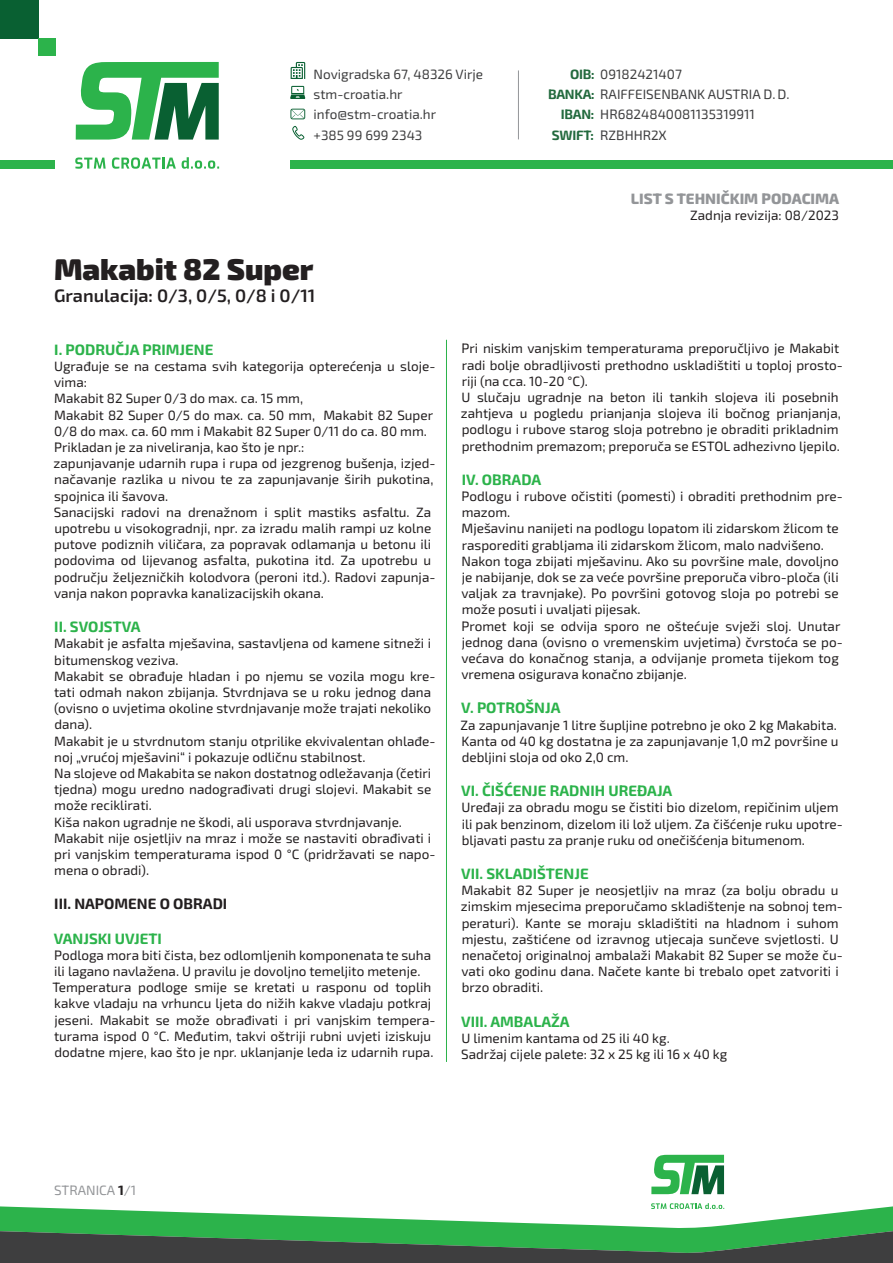
<style>
.page{position:relative;width:893px;height:1263px;background:#fff}
.page>*{position:absolute;margin:0;border:0;box-sizing:border-box;transform-origin:0 0}
.t1{font:900 30px "Exo 2";color:#231f20}
.t2{font:600 18px "Exo 2";color:#231f20}
.POdnaslov{font:700 15px "Exo 2";color:#2cb34b}
.t3{font:800 15px "Exo 2";color:#939598}
.POdnaslov-2{font:700 15px "Exo 2";color:#231f20}
.Tekst{font:13.5px/16.2px "Exo 2";color:#231f20}
.t4{font:13.5px "Exo 2";color:#3e3e3f}
.t5{font:13.5px "Exo 2";color:#939598}
.s1{font-weight:700;color:#236a3e}
.s2{font-weight:700;color:#231f20}
</style>
<div class="page">
<svg style="left:651px;top:1155px;width:73px;height:39px"></svg>
<svg style="left:76px;top:62px;width:143px;height:78px"></svg>
<svg style="left:75px;top:157px;width:31px;height:12px"></svg>
<svg style="left:112px;top:157px;width:64px;height:12px"></svg>
<svg style="left:182px;top:157px;width:37px;height:12px"></svg>
<svg style="left:0;top:1203px;width:893px;height:60px"></svg>
<div style="left:0;top:0;width:38px;height:38px;background:#096032"></div>
<div style="left:38px;top:38px;width:18px;height:18px;background:#2cb34b"></div>
<svg style="left:291px;top:62px;width:14px;height:17px"></svg>
<svg style="left:290px;top:109px;width:15px;height:10px"></svg>
<svg style="left:290px;top:86px;width:15px;height:13px"></svg>
<hr style="left:518px;top:70px;width:1px;height:69px;background:#939598">
<svg style="left:292px;top:126px;width:12px;height:14px"></svg>
<div style="left:0;top:160px;width:54px;height:9px;background:#2cb34b"></div>
<div style="left:290px;top:160px;width:603px;height:9px;background:#2cb34b"></div>
<hr style="left:446px;top:340px;width:1px;height:722px;background:#2cb34b">
<p class="t4" style="left:314px;top:65px;width:171px">Novigradska 67, 48326 Virje</p>
<p class="t4" style="left:314px;top:105px;width:124px">info@stm-croatia.hr</p>
<p class="t4" style="left:314px;top:85px;width:91px">stm-croatia.hr</p>
<p class="t4" style="left:314px;top:126px;width:110px">+385 99 699 2343</p>
<p class="t1" style="left:54px;top:249px;width:261px">Makabit 82 Super</p>
<p class="t2" style="left:54px;top:283px;width:263px">Granulacija: 0/3, 0/5, 0/8 i 0/11</p>
<p class="t4" style="left:570px;top:65px;width:113px"><span class="s1">OIB:</span> 09182421407</p>
<p class="t4" style="left:548px;top:85px;width:243px"><span class="s1">BANKA:</span> RAIFFEISENBANK AUSTRIA D. D.</p>
<p class="t4" style="left:561px;top:105px;width:196px"><span class="s1">IBAN:</span> HR6824840081135319911</p>
<p class="t4" style="left:552px;top:126px;width:116px"><span class="s1">SWIFT:</span> RZBHHR2X</p>
<p class="t3" style="left:631px;top:188px;width:210px">LIST S TEHNIČKIM PODACIMA</p>
<p class="Tekst" style="left:690px;top:207px;width:150px">Zadnja revizija: 08/2023</p>
<p class="POdnaslov" style="left:54px;top:339px;width:161px">I. PODRUČJA PRIMJENE</p>
<p class="Tekst" style="left:54px;top:358px;width:383px">Ugrađuje se na cestama svih kategorija opterećenja u sloje&shy;vima:</p>
<p class="Tekst" style="left:54px;top:390px;width:250px">Makabit 82 Super 0/3 do max. ca. 15 mm,</p>
<p class="Tekst" style="left:54px;top:406px;width:380px">Makabit 82 Super 0/5 do max. ca. 50 mm, Makabit 82 Super<br>0/8 do max. ca. 60 mm i Makabit 82 Super 0/11 do ca. 80 mm.</p>
<p class="Tekst" style="left:54px;top:439px;width:252px">Prikladan je za niveliranja, kao što je npr.:</p>
<p class="Tekst" style="left:54px;top:455px;width:383px">zapunjavanje udarnih rupa i rupa od jezgrenog bušenja, izjed&shy;načavanje razlika u nivou te za zapunjavanje širih pukotina, spojnica ili šavova.</p>
<p class="Tekst" style="left:54px;top:503px;width:383px">Sanacijski radovi na drenažnom i split mastiks asfaltu. Za upotrebu u visokogradnji, npr. za izradu malih rampi uz kolne putove podiznih viličara, za popravak odlamanja u betonu ili podovima od lijevanog asfalta, pukotina itd. Za upotrebu u području željezničkih kolodvora (peroni itd.). Radovi zapunja&shy;vanja nakon popravka kanalizacijskih okana.</p>
<p class="POdnaslov" style="left:54px;top:616px;width:88px">II. SVOJSTVA</p>
<p class="Tekst" style="left:54px;top:635px;width:379px">Makabit je asfalta mješavina, sastavljena od kamene sitneži i bitumenskog veziva.</p>
<p class="Tekst" style="left:54px;top:667px;width:383px">Makabit se obrađuje hladan i po njemu se vozila mogu kre&shy;tati odmah nakon zbijanja. Stvrdnjava se u roku jednog dana (ovisno o uvjetima okoline stvrdnjavanje može trajati nekoliko dana).</p>
<p class="Tekst" style="left:54px;top:732px;width:383px">Makabit je u stvrdnutom stanju otprilike ekvivalentan ohlađe&shy;noj „vrućoj mješavini“ i pokazuje odličnu stabilnost.</p>
<p class="Tekst" style="left:54px;top:764px;width:379px;text-align:justify">Na slojeve od Makabita se nakon dostatnog odležavanja (četiri tjedna) mogu uredno nadograđivati drugi slojevi. Makabit se može reciklirati.</p>
<p class="Tekst" style="left:54px;top:813px;width:349px">Kiša nakon ugradnje ne škodi, ali usporava stvrdnjavanje.</p>
<p class="Tekst" style="left:54px;top:829px;width:383px">Makabit nije osjetljiv na mraz i može se nastaviti obrađivati i pri vanjskim temperaturama ispod 0 °C (pridržavati se napo&shy;mena o obradi).</p>
<p class="POdnaslov-2" style="left:54px;top:893px;width:174px">III. NAPOMENE O OBRADI</p>
<p class="POdnaslov" style="left:54px;top:928px;width:110px">VANJSKI UVJETI</p>
<p class="Tekst" style="left:54px;top:946px;width:379px">Podloga mora biti čista, bez odlomljenih komponenata te suha ili lagano navlažena. U pravilu je dovoljno temeljito metenje.</p>
<p class="Tekst" style="left:52px;top:979px;width:384px">Temperatura podloge smije se kretati u rasponu od toplih kakve vladaju na vrhuncu ljeta do nižih kakve vladaju potkraj jeseni. Makabit se može obrađivati i pri vanjskim tempera&shy;turama ispod 0 °C. Međutim, takvi oštriji rubni uvjeti iziskuju dodatne mjere, kao što je npr. uklanjanje leda iz udarnih rupa.</p>
<p class="Tekst" style="left:462px;top:340px;width:383px">Pri niskim vanjskim temperaturama preporučljivo je Makabit radi bolje obradljivosti prethodno uskladištiti u toploj prosto&shy;riji (na cca. 10-20 °C).</p>
<p class="Tekst" style="left:461px;top:389px;width:381px">U slučaju ugradnje na beton ili tankih slojeva ili posebnih zahtjeva u pogledu prianjanja slojeva ili bočnog prianjanja, podlogu i rubove starog sloja potrebno je obraditi prikladnim prethodnim premazom; preporuča se ESTOL adhezivno ljepilo.</p>
<p class="POdnaslov" style="left:462px;top:469px;width:81px">IV. OBRADA</p>
<p class="Tekst" style="left:462px;top:488px;width:383px">Podlogu i rubove očistiti (pomesti) i obraditi prethodnim pre&shy;mazom.</p>
<p class="Tekst" style="left:462px;top:520px;width:379px">Mješavinu nanijeti na podlogu lopatom ili zidarskom žlicom te rasporediti grabljama ili zidarskom žlicom, malo nadvišeno.</p>
<p class="Tekst" style="left:461px;top:552px;width:379px;text-align:justify">Nakon toga zbijati mješavinu. Ako su površine male, dovoljno je nabijanje, dok se za veće površine preporuča vibro-ploča (ili valjak za travnjake). Po površini gotovog sloja po potrebi se može posuti i uvaljati pijesak.</p>
<p class="Tekst" style="left:461px;top:617px;width:383px">Promet koji se odvija sporo ne oštećuje svježi sloj. Unutar jednog dana (ovisno o vremenskim uvjetima) čvrstoća se po&shy;većava do konačnog stanja, a odvijanje prometa tijekom tog vremena osigurava konačno zbijanje.</p>
<p class="POdnaslov" style="left:461px;top:698px;width:101px">V. POTROŠNJA</p>
<p class="Tekst" style="left:461px;top:716px;width:378px">Za zapunjavanje 1 litre šupljine potrebno je oko 2 kg Makabita.</p>
<p class="Tekst" style="left:462px;top:732px;width:379px">Kanta od 40 kg dostatna je za zapunjavanje 1,0 m2 površine u debljini sloja od oko 2,0 cm.</p>
<p class="POdnaslov" style="left:461px;top:780px;width:213px">VI. ČIŠĆENJE RADNIH UREĐAJA</p>
<p class="Tekst" style="left:461px;top:799px;width:383px">Uređaji za obradu mogu se čistiti bio dizelom, repičinim uljem ili pak benzinom, dizelom ili lož uljem. Za čišćenje ruku upotre&shy;bljavati pastu za pranje ruku od onečišćenja bitumenom.</p>
<p class="POdnaslov" style="left:461px;top:863px;width:129px">VII. SKLADIŠTENJE</p>
<p class="Tekst" style="left:461px;top:882px;width:383px">Makabit 82 Super je neosjetljiv na mraz (za bolju obradu u zimskim mjesecima preporučamo skladištenje na sobnoj tem&shy;peraturi). Kante se moraju skladištiti na hladnom i suhom mjestu, zaštićene od izravnog utjecaja sunčeve svjetlosti. U nenačetoj originalnoj ambalaži Makabit 82 Super se može ču&shy;vati oko godinu dana. Načete kante bi trebalo opet zatvoriti i brzo obraditi.</p>
<p class="POdnaslov" style="left:461px;top:1011px;width:110px">VIII. AMBALAŽA</p>
<p class="Tekst" style="left:461px;top:1029px;width:210px">U limenim kantama od 25 ili 40 kg.</p>
<p class="Tekst" style="left:461px;top:1046px;width:268px">Sadržaj cijele palete: 32 x 25 kg ili 16 x 40 kg</p>
<p class="t5" style="left:54px;top:1181px;width:84px">STRANICA <span class="s2">1</span>/1</p>
</div>
